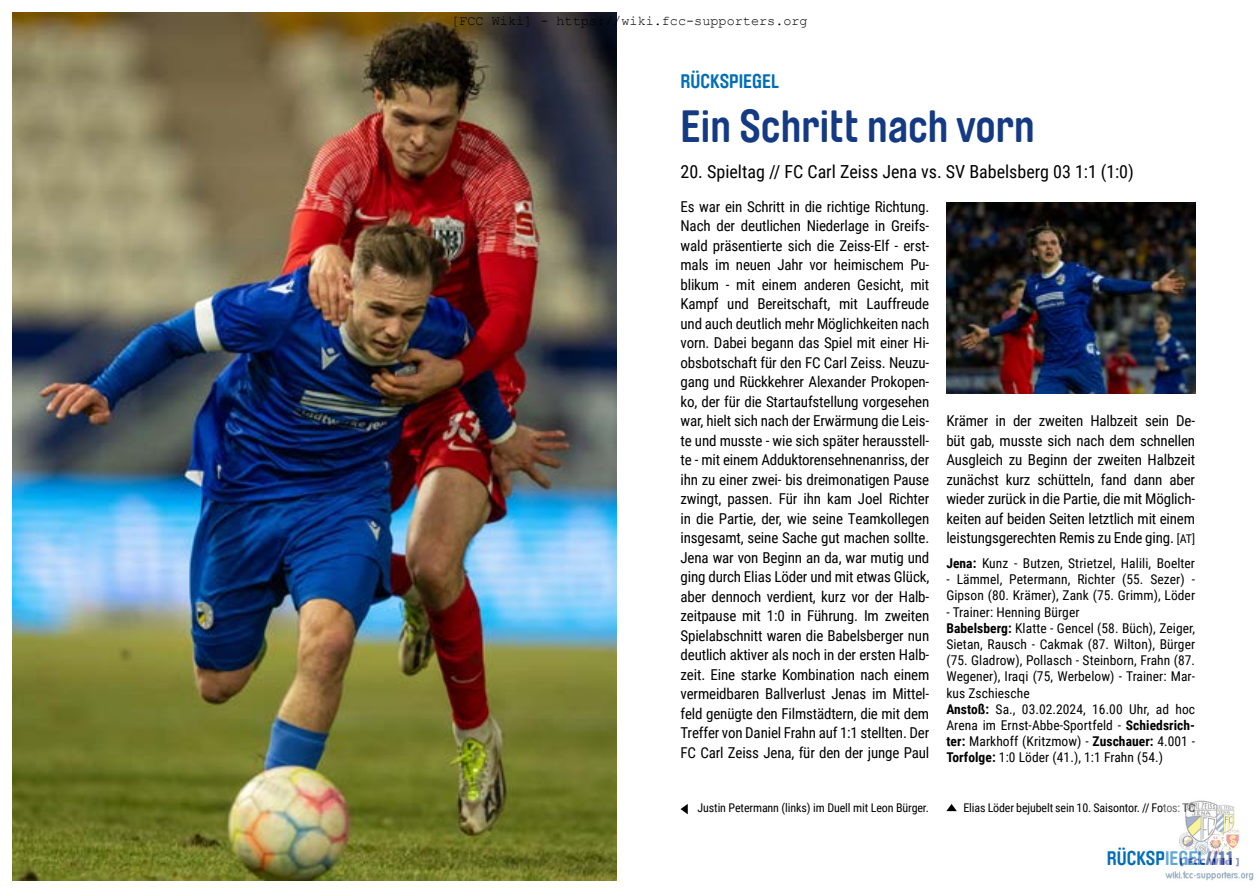
<style>
.page{position:relative;width:1259px;height:893px;background:#fff}
.page>*{position:absolute;margin:0;border:0;box-sizing:border-box;transform-origin:0 0}
.t1{font:700 45px "Brauer Neue";letter-spacing:.005em;color:#143a84}
.t2{font:700 19.5px "Brauer Neue";color:#006eb7}
.t3{font:18px "Roboto Condensed";color:#000}
.t4{font:15.75px "Anton";color:#143a84}
.t5{font:15px/19.5px "Roboto Condensed";letter-spacing:-.01em;color:#000;text-align:justify}
.t6{font:13.5px/16.2px "Roboto Condensed";letter-spacing:.005em;color:#000}
.t7{font:13.5px "Courier New";color:#000}
.t8{font:12px "Roboto Condensed";letter-spacing:-.01em;color:#000}
.s1{font-size:12px}
.s2{font-weight:700}
.s3{font-family:"Brauer Neue";font-weight:900;font-size:19.5px}
</style>
<div class="page">
<img style="left:946px;top:202px;width:249px;height:191px">
<svg style="left:946px;top:804px;width:11px;height:7px"></svg>
<svg style="left:680px;top:804px;width:8px;height:10px"></svg>
<img style="left:13px;top:13px;width:604px;height:867px">
<img style="left:1165px;top:800px;width:89px;height:81px">
<p class="t7" style="left:451px;top:13px;width:358px">[FCC Wiki] - https://wiki.fcc-supporters.org</p>
<h2 class="t2" style="left:680px;top:70px;width:100px">RÜCKSPIEGEL</h2>
<h1 class="t1" style="left:680px;top:101px;width:356px">Ein Schritt nach vorn</h1>
<p class="t3" style="left:680px;top:159px;width:455px">20. Spieltag // FC Carl Zeiss Jena vs. SV Babelsberg 03 1:1 (1:0)</p>
<p class="t5" style="left:680px;top:196px;width:250px">Es war ein Schritt in die richtige Richtung.<br>Nach der deutlichen Niederlage in Greifs&shy;wald präsentierte sich die Zeiss-Elf - erst&shy;mals im neuen Jahr vor heimischem Pu&shy;blikum - mit einem anderen Gesicht, mit Kampf und Bereitschaft, mit Lauffreude und auch deutlich mehr Möglichkeiten nach vorn. Dabei begann das Spiel mit einer Hi&shy;obsbotschaft für den FC Carl Zeiss. Neuzu&shy;gang und Rückkehrer Alexander Prokopen&shy;ko, der für die Startaufstellung vorgesehen war, hielt sich nach der Erwärmung die Leis&shy;te und musste - wie sich später herausstell&shy;te - mit einem Adduktorensehnenanriss, der ihn zu einer zwei- bis dreimonatigen Pause zwingt, passen. Für ihn kam Joel Richter in die Partie, der, wie seine Teamkollegen insgesamt, seine Sache gut machen sollte.<br>Jena war von Beginn an da, war mutig und ging durch Elias Löder und mit etwas Glück, aber dennoch verdient, kurz vor der Halb&shy;zeitpause mit 1:0 in Führung. Im zweiten Spielabschnitt waren die Babelsberger nun deutlich aktiver als noch in der ersten Halb&shy;zeit. Eine starke Kombination nach einem vermeidbaren Ballverlust Jenas im Mittel&shy;feld genügte den Filmstädtern, die mit dem Treffer von Daniel Frahn auf 1:1 stellten. Der FC Carl Zeiss Jena, für den der junge Paul</p>
<p class="t5" style="left:946px;top:411px;width:250px">Krämer in der zweiten Halbzeit sein De&shy;büt gab, musste sich nach dem schnellen Ausgleich zu Beginn der zweiten Halbzeit zunächst kurz schütteln, fand dann aber wieder zurück in die Partie, die mit Möglich&shy;keiten auf beiden Seiten letztlich mit einem leistungsgerechten Remis zu Ende ging. <span class="s1">[AT]</span></p>
<p class="t6" style="left:946px;top:555px;width:250px"><span class="s2">Jena:</span> Kunz - Butzen, Strietzel, Halili, Boelter</p>
<p class="t6" style="left:946px;top:571px;width:250px">- Lämmel, Petermann, Richter (55. Sezer) -<br>Gipson (80. Krämer), Zank (75. Grimm), Löder</p>
<p class="t6" style="left:946px;top:603px;width:250px">- Trainer: Henning Bürger<br><span class="s2">Babelsberg:</span> Klatte - Gencel (58. Büch), Zeiger, Sietan, Rausch - Cakmak (87. Wilton), Bürger (75. Gladrow), Pollasch - Steinborn, Frahn (87.<br>Wegener), Iraqi (75, Werbelow) - Trainer: Mar&shy;kus Zschiesche<br><span class="s2">Anstoß:</span> Sa., 03.02.2024, 16.00 Uhr, ad hoc Arena im Ernst-Abbe-Sportfeld - <span class="s2">Schiedsrich&shy;ter:</span> Markhoff (Kritzmow) - <span class="s2">Zuschauer:</span> 4.001 - <span class="s2">Torfolge:</span> 1:0 Löder (41.), 1:1 Frahn (54.)</p>
<p class="t8" style="left:697px;top:799px;width:233px">Justin Petermann (links) im Duell mit Leon Bürger.</p>
<p class="t8" style="left:963px;top:799px;width:233px">Elias Löder bejubelt sein 10. Saisontor. // Fotos: TC</p>
<h2 class="t2" style="left:1106px;top:847px;width:20px">Rückspiegel</h2>
<p class="t4" style="left:1205px;top:850px;width:29px">//<span class="s3">11</span></p>
</div>
